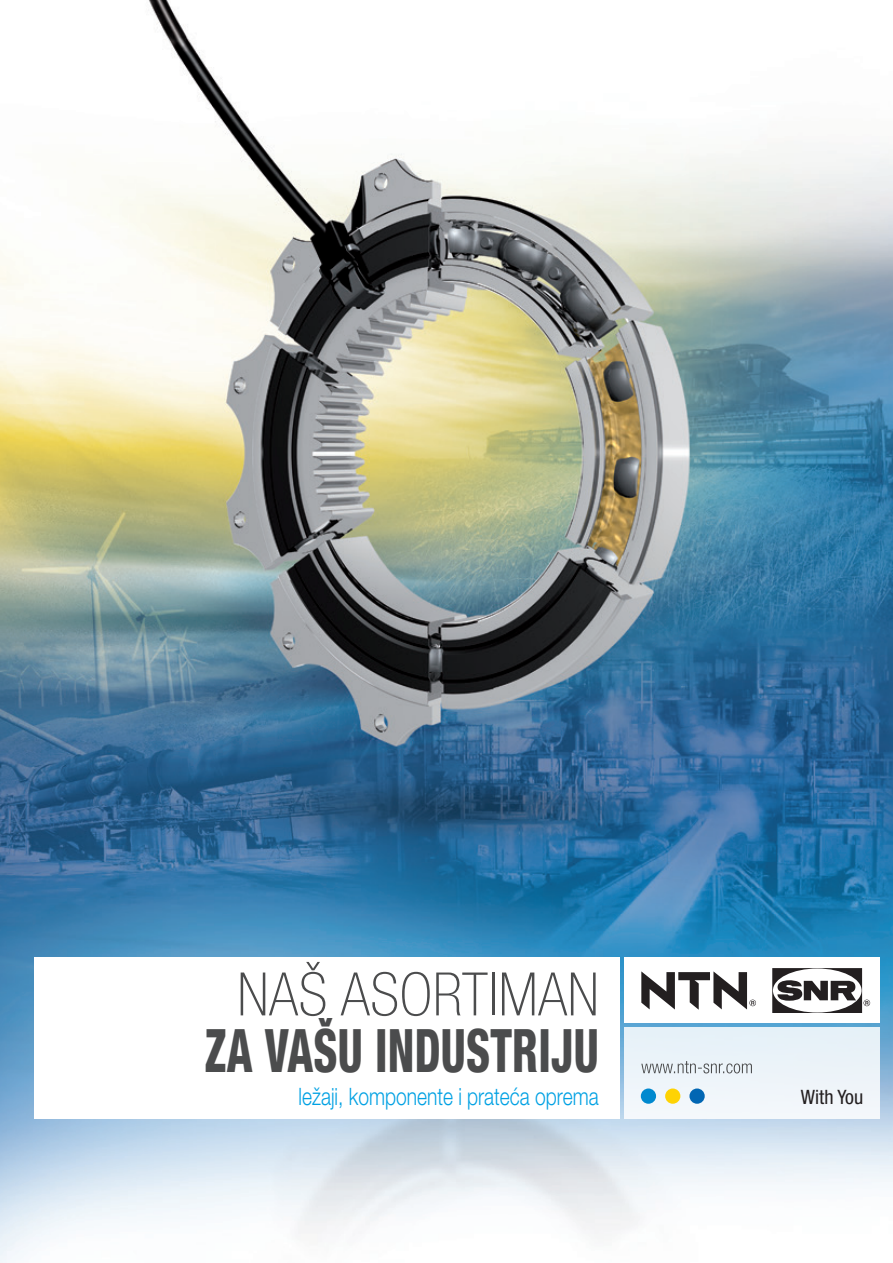
<style>
.page{position:relative;width:893px;height:1263px;background:#fff}
.page>*{position:absolute;margin:0;border:0;box-sizing:border-box;transform-origin:0 0}
.t1{font:800 condensed 60px "Helvetica Neue";letter-spacing:.005em;color:#4b4c4d;scale:.75 1}
.t2{font:100 condensed 60px "Helvetica Neue";letter-spacing:.01em;color:#4b4c4d}
.t3{font:300 24px "Helvetica Neue CELT";color:#00a1e3;scale:.8 1}
.t4{font:condensed 19.8px "Helvetica Neue";color:#231f20}
</style>
<div class="page">
<img style="left:0;top:0;width:893px;height:1263px">
<div style="left:34px;top:957px;width:586px;height:161px;background:#fff"></div>
<div style="left:624px;top:957px;width:255px;height:65px;background:#fff"></div>
<svg style="left:641px;top:971px;width:115px;height:39px"></svg>
<svg style="left:772px;top:968px;width:98px;height:45px"></svg>
<div style="left:624px;top:1027px;width:255px;height:91px;background:#edf3f9"></div>
<svg style="left:641px;top:1061px;width:111px;height:12px"></svg>
<div style="left:641px;top:1088px;width:15px;height:16px;background:#0089cf;border-radius:50%"></div>
<div style="left:665px;top:1088px;width:15px;height:16px;background:#fed304;border-radius:50%"></div>
<div style="left:689px;top:1088px;width:16px;height:16px;background:#0166b3;border-radius:50%"></div>
<p class="t2" style="left:237px;top:960px;width:363px">NAŠ ASORTIMAN</p>
<p class="t1" style="left:205px;top:1014px;width:527px">ZA VAŠU INDUSTRIJU</p>
<p class="t3" style="left:299px;top:1082px;width:377px">ležaji, komponente i prateća oprema</p>
<p class="t4" style="left:801px;top:1085px;width:64px">With You</p>
</div>
